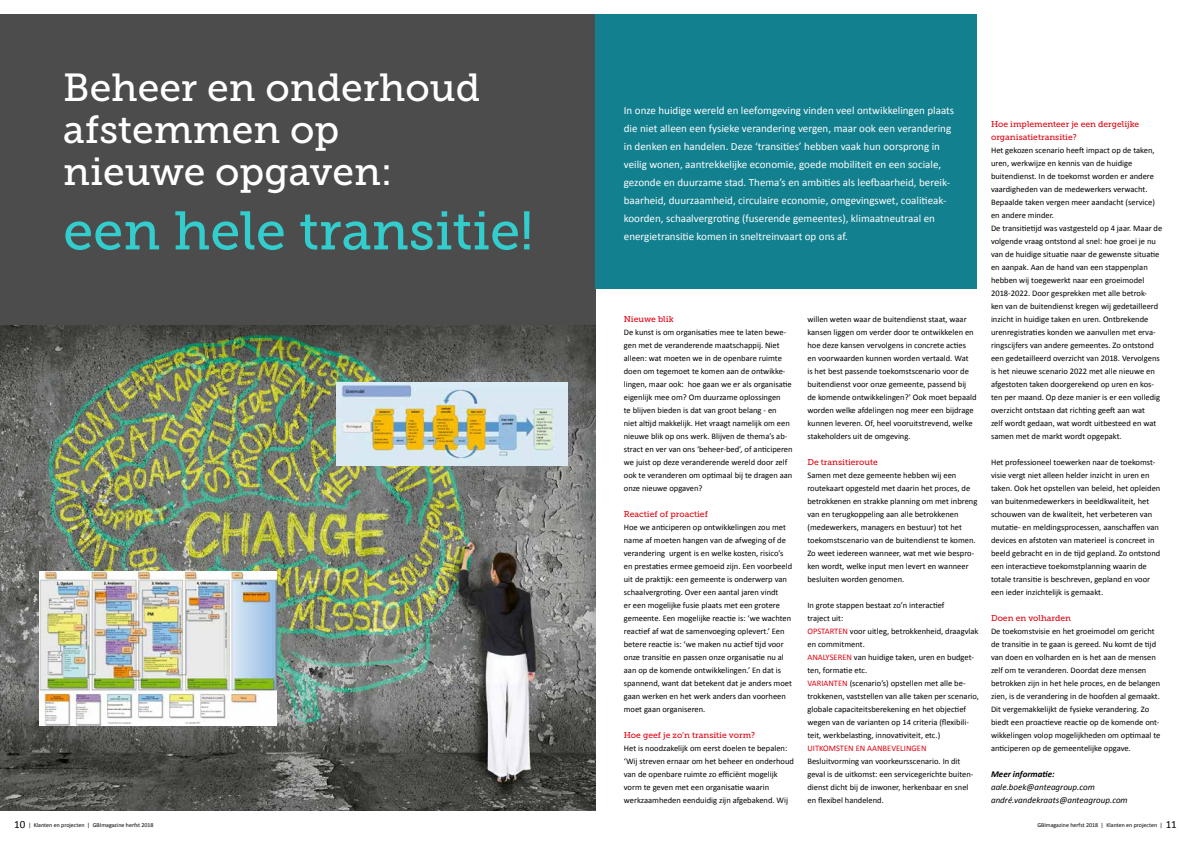
<style>
.page{position:relative;width:1191px;height:842px;background:#fff}
.page>*{position:absolute;margin:0;border:0;box-sizing:border-box;transform-origin:0 0}
.t1{font:54px "Museo Slab 500";color:#34cdcd}
.t2{font:39px/42px "Museo Slab 500";color:#fff}
.t3{font:11px/18px "Calibri";color:#fff}
.t4{font:italic 9px/13px "Calibri";color:#000}
.t5{font:italic 700 9px "Calibri";color:#000}
.t6{font:8.5px/13px "Calibri";color:#000}
.t7{font:8.5px/13px "Museo Slab 500";color:#de0411}
.t8{font:8.5px "Calibri";color:#de0411}
.t9{font:6px "Calibri";color:#000}
.s1{color:#de0411}
.s2{font-size:11px}
</style>
<div class="page">
<div style="left:0;top:14px;width:595px;height:797px;background:#4c4c4c"></div>
<img style="left:0;top:325px;width:595px;height:486px">
<div style="left:595px;top:14px;width:382px;height:275px;background:#12808f"></div>
<img style="left:336px;top:383px;width:231px;height:82px">
<img style="left:40px;top:572px;width:236px;height:153px">
<h2 class="t2" style="left:63px;top:66px;width:419px">Beheer en onderhoud afstemmen op nieuwe opgaven:</h2>
<h1 class="t1" style="left:63px;top:201px;width:472px">een hele transitie!</h1>
<p class="t3" style="left:624px;top:101px;width:332px">In onze huidige wereld en leefomgeving vinden veel ontwikkelingen plaats die niet alleen een fysieke verandering vergen, maar ook een verandering in denken en handelen. Deze ‘transities’ hebben vaak hun oorsprong in veilig wonen, aantrekkelijke economie, goede mobiliteit en een sociale, gezonde en duurzame stad. Thema’s en ambities als leefbaarheid, bereik&shy;baarheid, duurzaamheid, circulaire economie, omgevingswet, coalitieak&shy;koorden, schaalvergroting (fuserende gemeentes), klimaatneutraal en energietransitie komen in sneltreinvaart op ons af.</p>
<p class="t7" style="left:624px;top:313px;width:51px">Nieuwe blik</p>
<p class="t6" style="left:624px;top:325px;width:170px">De kunst is om organisaties mee te laten bewe&shy;gen met de veranderende maatschappij. Niet alleen: wat moeten we in de openbare ruimte doen om tegemoet te komen aan de ontwikke&shy;lingen, maar ook: hoe gaan we er als organisatie eigenlijk mee om? Om duurzame oplossingen<br>te blijven bieden is dat van groot belang - en<br>niet altijd makkelijk. Het vraagt namelijk om een nieuwe blik op ons werk. Blijven de thema’s ab&shy;stract en ver van ons ‘beheer-bed’, of anticiperen we juist op deze veranderende wereld door zelf ook te veranderen om optimaal bij te dragen aan onze nieuwe opgaven?</p>
<p class="t7" style="left:624px;top:508px;width:86px">Reactief of proactief</p>
<p class="t6" style="left:624px;top:520px;width:170px">Hoe we anticiperen op ontwikkelingen zou met name af moeten hangen van de afweging of de verandering urgent is en welke kosten, risico’s en prestaties ermee gemoeid zijn. Een voorbeeld uit de praktijk: een gemeente is onderwerp van schaalvergroting. Over een aantal jaren vindt<br>er een mogelijke fusie plaats met een grotere gemeente. Een mogelijke reactie is: ‘we wachten reactief af wat de samenvoeging oplevert.’ Een betere reactie is: ‘we maken nu actief tijd voor onze transitie en passen onze organisatie nu al aan op de komende ontwikkelingen.’ En dat is spannend, want dat betekent dat je anders moet gaan werken en het werk anders dan voorheen moet gaan organiseren.</p>
<p class="t7" style="left:624px;top:729px;width:133px">Hoe geef je zo’n transitie vorm?</p>
<p class="t6" style="left:624px;top:741px;width:172px">Het is noodzakelijk om eerst doelen te bepalen: ‘Wij streven ernaar om het beheer en onderhoud van de openbare ruimte zo efficiënt mogelijk vorm te geven met een organisatie waarin werkzaamheden eenduidig zijn afgebakend. Wij</p>
<p class="t6" style="left:807px;top:312px;width:171px">willen weten waar de buitendienst staat, waar kansen liggen om verder door te ontwikkelen en hoe deze kansen vervolgens in concrete acties en voorwaarden kunnen worden vertaald. Wat<br>is het best passende toekomstscenario voor de buitendienst voor onze gemeente, passend bij de komende ontwikkelingen?’ Ook moet bepaald worden welke afdelingen nog meer een bijdrage kunnen leveren. Of, heel vooruitstrevend, welke stakeholders uit de omgeving.</p>
<p class="t7" style="left:807px;top:455px;width:72px">De transitieroute</p>
<p class="t6" style="left:807px;top:468px;width:171px">Samen met deze gemeente hebben wij een routekaart opgesteld met daarin het proces, de betrokkenen en strakke planning om met inbreng van en terugkoppeling aan alle betrokkenen (medewerkers, managers en bestuur) tot het toekomstscenario van de buitendienst te komen.<br>Zo weet iedereen wanneer, wat met wie bespro&shy;ken wordt, welke input men levert en wanneer besluiten worden genomen.</p>
<p class="t6" style="left:807px;top:598px;width:173px">In grote stappen bestaat zo’n interactief<br>traject uit:<br><span class="s1">Opstarten</span> voor uitleg, betrokkenheid, draagvlak en commitment.<br><span class="s1">Analyse ren</span> van huidige taken, uren en budget&shy;ten, formatie etc.<br><span class="s1">Varianten</span> (scenario’s) opstellen met alle be&shy;trokkenen, vaststellen van alle taken per scenario, globale capaciteitsberekening en het objectief wegen van de varianten op 14 criteria (flexibili&shy;teit, werkbelasting, innovativiteit, etc.)</p>
<p class="t8" style="left:807px;top:743px;width:81px">Uitkomsten en aanbeve</p>
<p class="t8" style="left:900px;top:743px;width:28px">li ngen</p>
<p class="t6" style="left:807px;top:754px;width:167px">Besluitvorming van voorkeursscenario. In dit geval is de uitkomst: een servicegerichte buiten&shy;dienst dicht bij de inwoner, herkenbaar en snel en flexibel handelend.</p>
<p class="t7" style="left:991px;top:117px;width:150px">Hoe implementeer je een dergelijke organisatietransitie?</p>
<p class="t6" style="left:991px;top:143px;width:173px">Het gekozen scenario heeft impact op de taken, uren, werkwijze en kennis van de huidige buitendienst. In de toekomst worden er andere vaardigheden van de medewerkers verwacht.<br>Bepaalde taken vergen meer aandacht (service) en andere minder.<br>De transitietijd was vastgesteld op 4 jaar. Maar de volgende vraag ontstond al snel: hoe groei je nu van de huidige situatie naar de gewenste situatie en aanpak. Aan de hand van een stappenplan hebben wij toegewerkt naar een groeimodel 2018-2022. Door gesprekken met alle betrok-<br>ken van de buitendienst kregen wij gedetailleerd inzicht in huidige taken en uren. Ontbrekende urenregistraties konden we aanvullen met erva&shy;ringscijfers van andere gemeentes. Zo ontstond een gedetailleerd overzicht van 2018. Vervolgens is het nieuwe scenario 2022 met alle nieuwe en afgestoten taken doorgerekend op uren en kos&shy;ten per maand. Op deze manier is er een volledig overzicht ontstaan dat richting geeft aan wat<br>zelf wordt gedaan, wat wordt uitbesteed en wat samen met de markt wordt opgepakt.</p>
<p class="t6" style="left:991px;top:455px;width:171px">Het professioneel toewerken naar de toekomst&shy;visie vergt niet alleen helder inzicht in uren en taken. Ook het opstellen van beleid, het opleiden van buitenmedewerkers in beeldkwaliteit, het schouwen van de kwaliteit, het verbeteren van mutatie- en meldingsprocessen, aanschaffen van devices en afstoten van materieel is concreet in beeld gebracht en in de tijd gepland. Zo ontstond een interactieve toekomstplanning waarin de totale transitie is beschreven, gepland en voor een ieder inzichtelijk is gemaakt.</p>
<p class="t7" style="left:991px;top:611px;width:82px">Doen en volharden</p>
<p class="t6" style="left:991px;top:624px;width:171px">De toekomstvisie en het groeimodel om gericht de transitie in te gaan is gereed. N u komt de tijd van doen en volharden en is het aan de mensen zelf om te veranderen. Doordat deze mensen betrokken zijn in het hele proces, en de belangen zien, is de verandering in de hoofden al gemaakt.<br>Dit vergemakkelijkt de fysieke verandering. Zo biedt een proactieve reactie op de komende ont&shy;wikkelingen volop mogelijkheden om optimaal te anticiperen op de gemeentelijke opgave.</p>
<p class="t5" style="left:991px;top:768px;width:65px">Meer informatie:</p>
<p class="t4" style="left:991px;top:780px;width:138px">aale.boek@anteagroup.com andré.vandekraats@anteagroup.com</p>
<p class="t9" style="left:14px;top:822px;width:141px"><span class="s2">10</span> | Klanten en projecten | GBImagazine herfst 2018</p>
<p class="t9" style="left:1037px;top:822px;width:141px">GBImagazine herfst 2018 | Klanten en projecten | <span class="s2">11</span></p>
</div>
